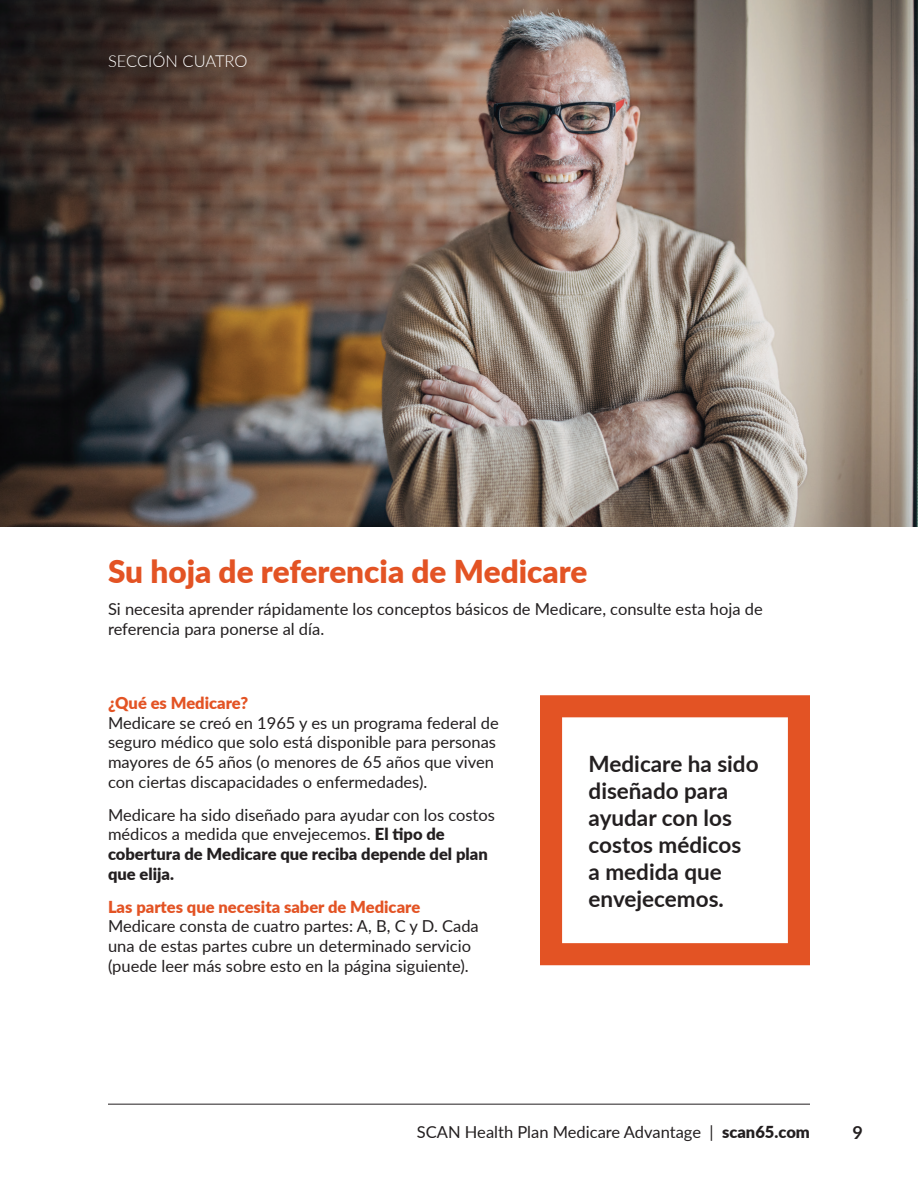
<style>
.page{position:relative;width:918px;height:1188px;background:#fff}
.page>*{position:absolute;margin:0;border:0;box-sizing:border-box;transform-origin:0 0}
.t1{font:900 31.5px "Lato";color:#e35324}
.t2{font:700 22.5px/27px "Lato";color:#231f20}
.t3{font:700 18px "Lato";color:#231f20}
.t4{font:16.5px/19.8px "Lato";color:#231f20}
.t5{font:300 16.5px "Lato";color:#fff}
.s1{font-weight:900;color:#e35324}
.s2{font-weight:900}
</style>
<div class="page">
<hr style="left:108px;top:1104px;width:702px;height:1px;background:#231f20">
<img style="left:0;top:0;width:918px;height:526px">
<svg style="left:540px;top:695px;width:270px;height:270px"></svg>
<p class="t5" style="left:108px;top:50px;width:141px">SECCIÓN CUATRO</p>
<p class="t1" style="left:108px;top:547px;width:481px">Su hoja de referencia de Medicare</p>
<p class="t4" style="left:108px;top:599px;width:656px">Si necesita aprender rápidamente los conceptos básicos de Medicare, consulte esta hoja de referencia para ponerse al día.</p>
<p class="t4" style="left:108px;top:692px;width:392px"><span class="s1">¿Qué es Medicare?<br></span>Medicare se creó en 1965 y es un programa federal de seguro médico que solo está disponible para personas mayores de 65 años (o menores de 65 años que viven con ciertas discapacidades o enfermedades).</p>
<p class="t4" style="left:108px;top:804px;width:389px">Medicare ha sido diseñado para ayudar con los costos médicos a medida que envejecemos. <span class="s2">El tipo de cobertura de Medicare que reciba depende del plan que elija.</span></p>
<p class="t4" style="left:108px;top:896px;width:372px"><span class="s1">Las partes que necesita saber de Medicare </span>Medicare consta de cuatro partes: A, B, C y D. Cada una de estas partes cubre un determinado servicio (puede leer más sobre esto en la página siguiente).</p>
<p class="t2" style="left:589px;top:749px;width:172px">Medicare ha sido diseñado para ayudar con los costos médicos<br>a medida que envejecemos.</p>
<p class="t4" style="left:417px;top:1122px;width:395px">SCAN Health Plan Medicare Advantage | <span class="s2">scan65.com</span></p>
<p class="t3" style="left:852px;top:1120px;width:12px">9</p>
</div>
